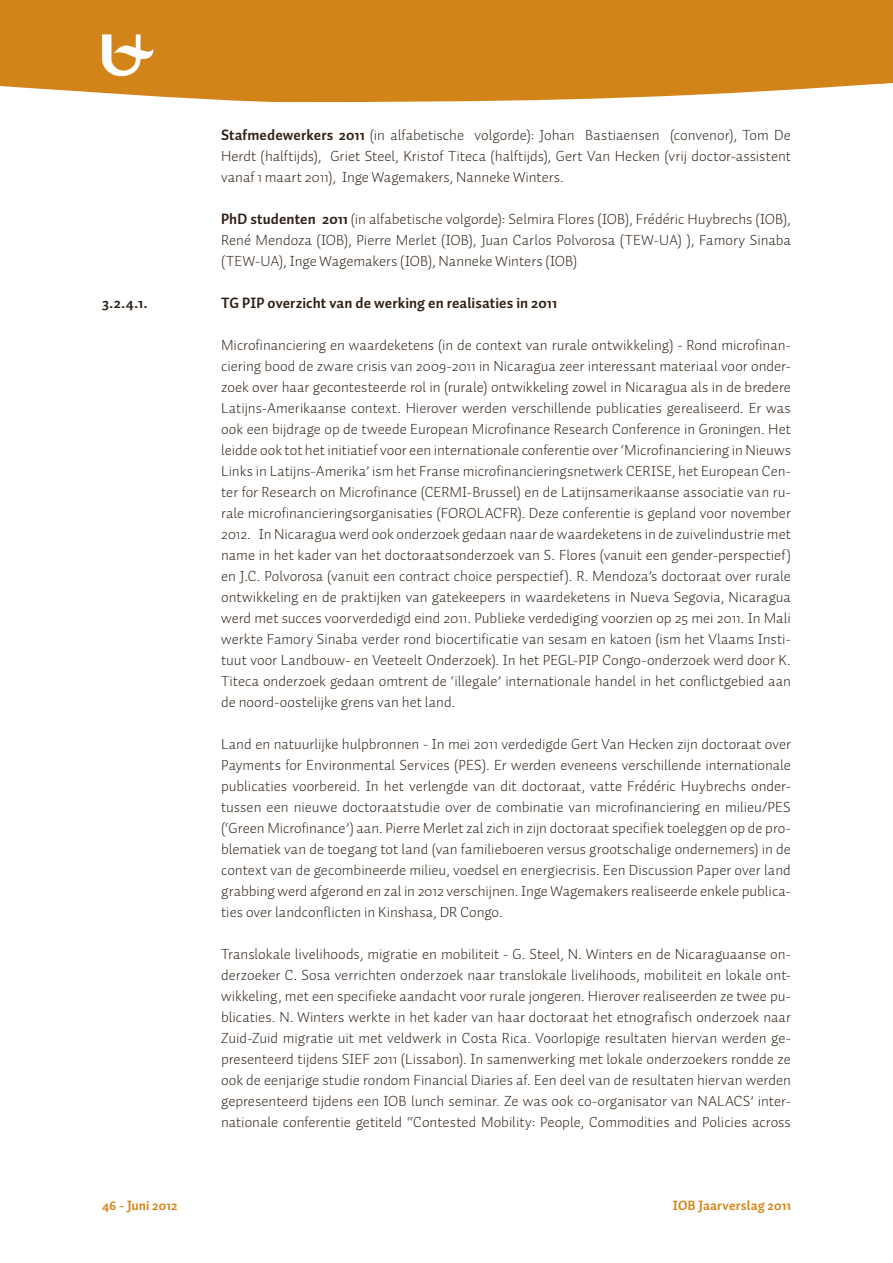
<style>
.page{position:relative;width:893px;height:1263px;background:#fff}
.page>*{position:absolute;margin:0;border:0;box-sizing:border-box;transform-origin:0 0}
.t1{font:300 15px/21px "Auto 1";color:#2e2015;text-align:justify}
.t2{font:700 15px "Auto 1";letter-spacing:.005em;color:#2e2015}
.t3{font:700 13.5px "Auto 1";letter-spacing:.015em;color:#d38518}
.s1{font-weight:700}
</style>
<div class="page">
<div style="left:0;top:0;width:893px;height:102px;background:#d38419"></div>
<svg style="left:102px;top:34px;width:52px;height:42px"></svg>
<p class="t1" style="left:221px;top:124px;width:571px"><span class="s1">Stafmedewerkers 2011</span> (in alfabetische volgorde): Johan Bastiaensen (convenor), Tom De Herdt (halftijds), Griet Steel, Kristof Titeca (halftijds), Gert Van Hecken (vrij doctor-assistent vanaf 1 maart 2011), Inge Wagemakers, Nanneke Winters.</p>
<p class="t1" style="left:221px;top:208px;width:571px"><span class="s1">PhD studenten 2011</span> (in alfabetische volgorde): Selmira Flores (IOB), Frédéric Huybrechs (IOB), René Mendoza (IOB), Pierre Merlet (IOB), Juan Carlos Polvorosa (TEW-UA) ), Famory Sinaba (TEW-UA), Inge Wagemakers (IOB), Nanneke Winters (IOB)</p>
<p class="t2" style="left:102px;top:293px;width:47px">3.2.4.1.</p>
<p class="t2" style="left:221px;top:293px;width:337px">TG PIP overzicht van de werking en realisaties in 2011</p>
<p class="t1" style="left:221px;top:334px;width:571px">Microfinanciering en waardeketens (in de context van rurale ontwikkeling) - Rond microfinan&shy;ciering bood de zware crisis van 2009-2011 in Nicaragua zeer interessant materiaal voor onder&shy;zoek over haar gecontesteerde rol in (rurale) ontwikkeling zowel in Nicaragua als in de bredere Latijns-Amerikaanse context. Hierover werden verschillende publicaties gerealiseerd. Er was ook een bijdrage op de tweede European Microfinance Research Conference in Groningen. Het leidde ook tot het initiatief voor een internationale conferentie over ‘Microfinanciering in Nieuws Links in Latijns-Amerika’ ism het Franse microfinancieringsnetwerk CERISE, het European Cen&shy;ter for Research on Microfinance (CERMI-Brussel) en de Latijnsamerikaanse associatie van ru&shy;rale microfinancieringsorganisaties (FOROLACFR). Deze conferentie is gepland voor november 2012. In Nicaragua werd ook onderzoek gedaan naar de waardeketens in de zuivelindustrie met name in het kader van het doctoraatsonderzoek van S. Flores (vanuit een gender-perspectief) en J.C. Polvorosa (vanuit een contract choice perspectief). R. Mendoza’s doctoraat over rurale ontwikkeling en de praktijken van gatekeepers in waardeketens in Nueva Segovia, Nicaragua werd met succes voorverdedigd eind 2011. Publieke verdediging voorzien op 25 mei 2011. In Mali werkte Famory Sinaba verder rond biocertificatie van sesam en katoen (ism het Vlaams Insti&shy;tuut voor Landbouw- en Veeteelt Onderzoek). In het PEGL-PIP Congo-onderzoek werd door K.<br>Titeca onderzoek gedaan omtrent de ‘illegale’ internationale handel in het conflictgebied aan de noord-oostelijke grens van het land.</p>
<p class="t1" style="left:221px;top:733px;width:571px">Land en natuurlijke hulpbronnen - In mei 2011 verdedigde Gert Van Hecken zijn doctoraat over Payments for Environmental Services (PES). Er werden eveneens verschillende internationale publicaties voorbereid. In het verlengde van dit doctoraat, vatte Frédéric Huybrechs onder&shy;tussen een nieuwe doctoraatstudie over de combinatie van microfinanciering en milieu/PES (‘Green Microfinance’) aan. Pierre Merlet zal zich in zijn doctoraat specifiek toeleggen op de pro&shy;blematiek van de toegang tot land (van familieboeren versus grootschalige ondernemers) in de context van de gecombineerde milieu, voedsel en energiecrisis. Een Discussion Paper over land grabbing werd afgerond en zal in 2012 verschijnen. Inge Wagemakers realiseerde enkele publica&shy;ties over landconflicten in Kinshasa, DR Congo.</p>
<p class="t1" style="left:221px;top:943px;width:571px">Translokale livelihoods, migratie en mobiliteit - G. Steel, N. Winters en de Nicaraguaanse on&shy;derzoeker C. Sosa verrichten onderzoek naar translokale livelihoods, mobiliteit en lokale ont&shy;wikkeling, met een specifieke aandacht voor rurale jongeren. Hierover realiseerden ze twee pu&shy;blicaties. N. Winters werkte in het kader van haar doctoraat het etnografisch onderzoek naar Zuid-Zuid migratie uit met veldwerk in Costa Rica. Voorlopige resultaten hiervan werden ge&shy;presenteerd tijdens SIEF 2011 (Lissabon). In samenwerking met lokale onderzoekers rondde ze ook de eenjarige studie rondom Financial Diaries af. Een deel van de resultaten hiervan werden gepresenteerd tijdens een IOB lunch seminar. Ze was ook co-organisator van NALACS’ inter&shy;nationale conferentie getiteld “Contested Mobility: People, Commodities and Policies across</p>
<p class="t3" style="left:102px;top:1197px;width:77px">46 - Juni 2012</p>
<p class="t3" style="left:672px;top:1197px;width:120px">IOB Jaarverslag 2011</p>
</div>
